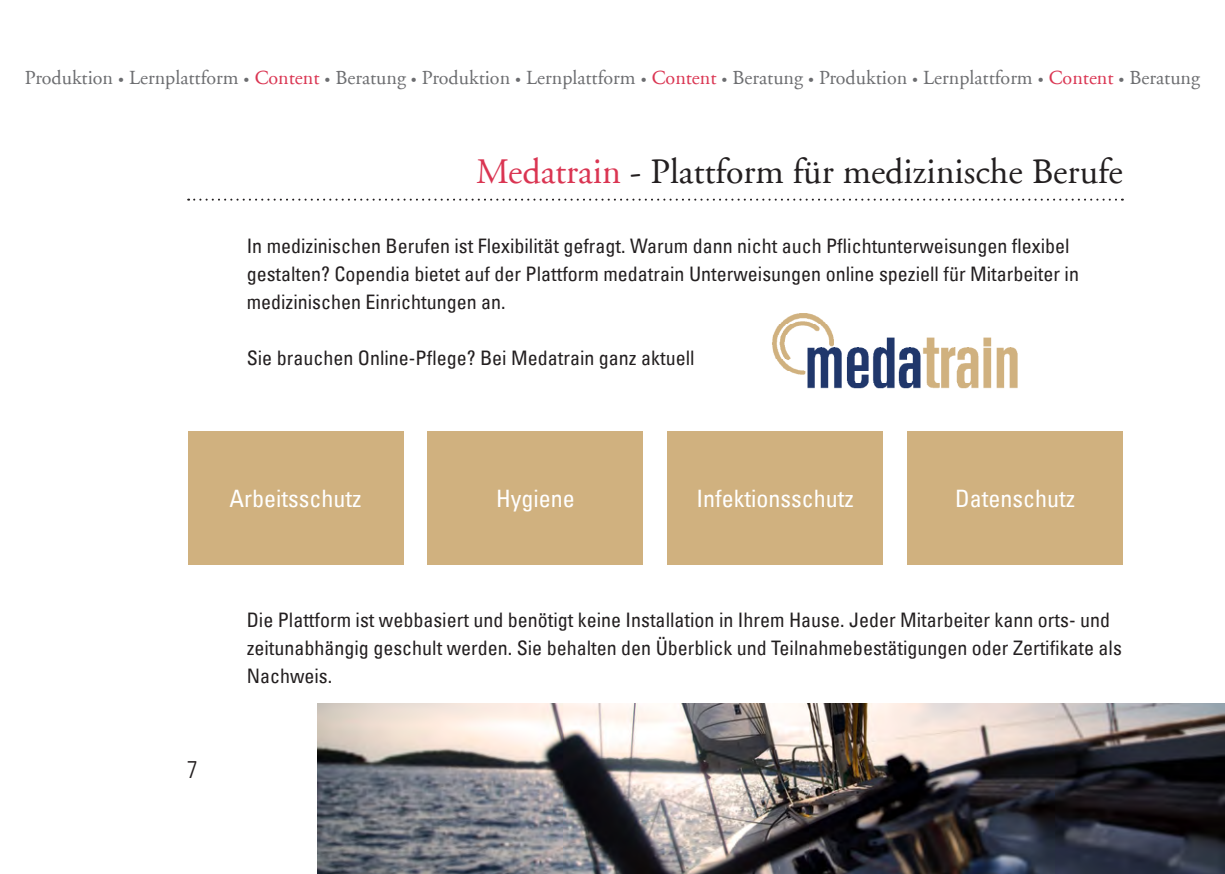
<style>
.page{position:relative;width:1225px;height:874px;background:#fff}
.page>*{position:absolute;margin:0;border:0;box-sizing:border-box;transform-origin:0 0}
.t1{font:36px "Adobe Garamond";color:#231f20}
.t2{font:condensed 24px "Univers LT";color:#fff}
.t3{font:300 condensed 24px "Univers LT";color:#231f20}
.t4{font:condensed 20px/28px "Univers LT";color:#231f20}
.t5{font:20px "Adobe Garamond";color:#6c6d70}
.s1{font-family:"Frutiger LT";font-stretch:condensed;font-size:12px}
.s2{color:#da3552}
</style>
<div class="page">
<svg style="left:188px;top:198px;width:935px;height:2px"></svg>
<div style="left:188px;top:431px;width:215px;height:133px;background:#d0b17f"></div>
<div style="left:428px;top:431px;width:215px;height:133px;background:#d0b17f"></div>
<div style="left:667px;top:431px;width:216px;height:133px;background:#d0b17f"></div>
<div style="left:907px;top:431px;width:216px;height:133px;background:#d0b17f"></div>
<img style="left:317px;top:703px;width:908px;height:170px">
<img style="left:772px;top:313px;width:246px;height:76px">
<p class="t5" style="left:25px;top:67px;width:1176px">Produktion <span class="s1">•</span> Lernplattform <span class="s1">•</span> <span class="s2">Content</span> <span class="s1">•</span> Beratung <span class="s1">•</span> Produktion <span class="s1">•</span> Lernplattform <span class="s1">•</span> <span class="s2">Content</span> <span class="s1">•</span> Beratung <span class="s1">•</span> Produktion <span class="s1">•</span> Lernplattform <span class="s1">•</span> <span class="s2">Content</span> <span class="s1">•</span> Beratung</p>
<p class="t1" style="left:476px;top:152px;width:648px"><span class="s2">Medatrain</span> - Plattform für medizinische Berufe</p>
<p class="t4" style="left:247px;top:231px;width:834px">In medizinischen Berufen ist Flexibilität gefragt. Warum dann nicht auch Pflichtunterweisungen flexibel gestalten? Copendia bietet auf der Plattform medatrain Unterweisungen online speziell für Mitarbeiter in medizinischen Einrichtungen an.</p>
<p class="t4" style="left:247px;top:343px;width:449px">Sie brauchen Online-Pflege? Bei Medatrain ganz aktuell</p>
<p class="t2" style="left:230px;top:482px;width:133px">Arbeitsschutz</p>
<p class="t2" style="left:496px;top:482px;width:80px">Hygiene</p>
<p class="t2" style="left:696px;top:482px;width:159px">Infektionsschutz</p>
<p class="t2" style="left:955px;top:482px;width:121px">Datenschutz</p>
<p class="t3" style="left:187px;top:754px;width:12px">7</p>
<p class="t4" style="left:247px;top:605px;width:876px">Die Plattform ist webbasiert und benötigt keine Installation in Ihrem Hause. Jeder Mitarbeiter kann orts- und zeitunabhängig geschult werden. Sie behalten den Überblick und Teilnahmebestätigungen oder Zertifikate als<br>Nachweis.</p>
</div>
